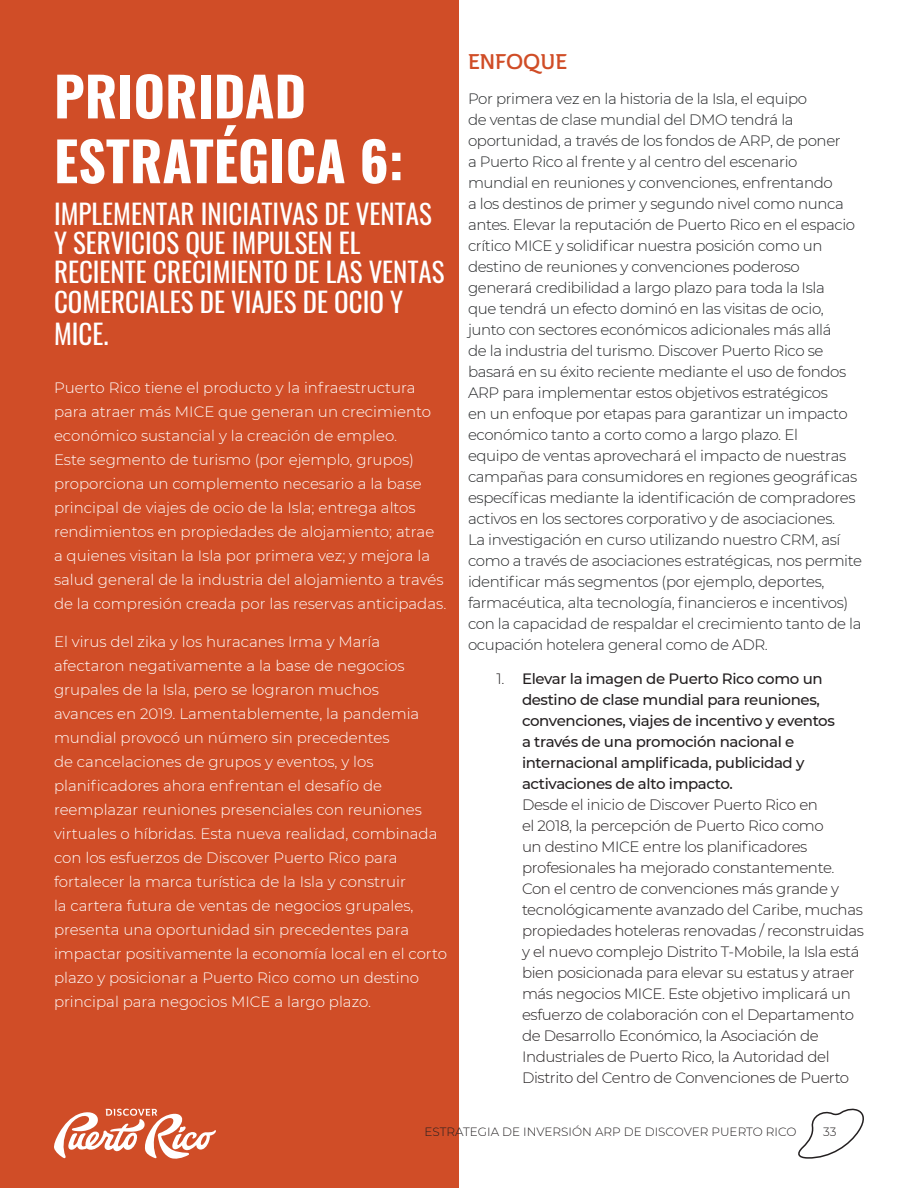
<style>
.page{position:relative;width:918px;height:1188px;background:#fff}
.page>*{position:absolute;margin:0;border:0;box-sizing:border-box;transform-origin:0 0}
.t1{font:700 54px "Oswald";color:#fff}
.t2{font:27px/29.4px "Oswald";color:#fff}
.Body_Copy{font:21px "Ainslie Nor Dem";color:#d04d27}
.Body_Copy-2{font:300 15px/21px "Montserrat";letter-spacing:-.025em;color:#232527}
.Body_Copy-3{font:300 15px/24px "Montserrat";color:#fff}
.t3{font:300 15px/21px "Montserrat";letter-spacing:-.025em;color:#231f20}
.t4{font:500 15px/21px "Montserrat";letter-spacing:-.025em;color:#231f20}
.t5{font:300 12px "Montserrat";color:#231f20}
.s1{font-weight:300}
</style>
<div class="page">
<svg style="left:798px;top:1108px;width:66px;height:51px"></svg>
<div style="left:0;top:0;width:459px;height:1188px;background:#d04d27"></div>
<svg style="left:54px;top:1109px;width:162px;height:50px"></svg>
<p class="t1" style="left:54px;top:68px;width:254px">PRIORIDAD</p>
<p class="t1" style="left:54px;top:133px;width:351px">ESTRATÉGICA 6:</p>
<p class="t2" style="left:54px;top:196px;width:392px">IMPLEMENTAR INICIATIVAS DE VENTAS<br>Y SERVICIOS QUE IMPULSEN EL<br>RECIENTE CRECIMIENTO DE LAS VENTAS<br>COMERCIALES DE VIAJES DE OCIO Y</p>
<p class="t2" style="left:54px;top:317px;width:56px">MICE.</p>
<p class="Body_Copy-3" style="left:54px;top:375px;width:394px">Puerto Rico tiene el producto y la infraestructura para atraer más MICE que generan un crecimiento económico sustancial y la creación de empleo.<br>Este segmento de turismo (por ejemplo, grupos) proporciona un complemento necesario a la base principal de viajes de ocio de la Isla; entrega altos rendimientos en propiedades de alojamiento; atrae a quienes visitan la Isla por primera vez; y mejora la salud general de la industria del alojamiento a través de la compresión creada por las reservas anticipadas.</p>
<p class="Body_Copy-3" style="left:54px;top:629px;width:395px">El virus del zika y los huracanes Irma y María afectaron negativamente a la base de negocios grupales de la Isla, pero se lograron muchos<br>avances en 2019. Lamentablemente, la pandemia mundial provocó un número sin precedentes<br>de cancelaciones de grupos y eventos, y los planificadores ahora enfrentan el desafío de reemplazar reuniones presenciales con reuniones virtuales o híbridas. Esta nueva realidad, combinada con los esfuerzos de Discover Puerto Rico para fortalecer la marca turística de la Isla y construir<br>la cartera futura de ventas de negocios grupales, presenta una oportunidad sin precedentes para impactar positivamente la economía local en el corto plazo y posicionar a Puerto Rico como un destino principal para negocios MICE a largo plazo.</p>
<p class="Body_Copy" style="left:468px;top:48px;width:101px">ENFOQUE</p>
<p class="Body_Copy-2" style="left:468px;top:88px;width:396px">Por primera vez en la historia de la Isla, el equipo<br>de ventas de clase mundial del DMO tendrá la oportunidad, a través de los fondos de ARP, de poner<br>a Puerto Rico al frente y al centro del escenario<br>mundial en reuniones y convenciones, enfrentando<br>a los destinos de primer y segundo nivel como nunca antes. Elevar la reputación de Puerto Rico en el espacio crítico MICE y solidificar nuestra posición como un destino de reuniones y convenciones poderoso generará credibilidad a largo plazo para toda la Isla<br>que tendrá un efecto dominó en las visitas de ocio, junto con sectores económicos adicionales más allá<br>de la industria del turismo. Discover Puerto Rico se basará en su éxito reciente mediante el uso de fondos ARP para implementar estos objetivos estratégicos<br>en un enfoque por etapas para garantizar un impacto económico tanto a corto como a largo plazo. El<br>equipo de ventas aprovechará el impacto de nuestras campañas para consumidores en regiones geográficas específicas mediante la identificación de compradores activos en los sectores corporativo y de asociaciones.<br>La investigación en curso utilizando nuestro CRM, así como a través de asociaciones estratégicas, nos permite identificar más segmentos (por ejemplo, deportes, farmacéutica, alta tecnología, financieros e incentivos) con la capacidad de respaldar el crecimiento tanto de la ocupación hotelera general como de ADR.</p>
<p class="t4" style="left:522px;top:668px;width:314px;text-indent:-26px"><span class="s1">1.</span> Elevar la imagen de Puerto Rico como un destino de clase mundial para reuniones, convenciones, viajes de incentivo y eventos a través de una promoción nacional e internacional amplificada, publicidad y activaciones de alto impacto.</p>
<p class="t3" style="left:522px;top:794px;width:344px">Desde el inicio de Discover Puerto Rico en<br>el 2018, la percepción de Puerto Rico como<br>un destino MICE entre los planificadores profesionales ha mejorado constantemente.<br>Con el centro de convenciones más grande y tecnológicamente avanzado del Caribe, muchas propiedades hoteleras renovadas / reconstruidas y el nuevo complejo Distrito T-Mobile, la Isla está bien posicionada para elevar su estatus y atraer más negocios MICE. Este objetivo implicará un esfuerzo de colaboración con el Departamento de Desarrollo Económico, la Asociación de Industriales de Puerto Rico, la Autoridad del Distrito del Centro de Convenciones de Puerto</p>
<p class="t5" style="left:425px;top:1123px;width:374px">ESTRATEGIA DE INVERSIÓN ARP DE DISCOVER PUERTO RICO</p>
<p class="t5" style="left:823px;top:1123px;width:15px">33</p>
</div>
